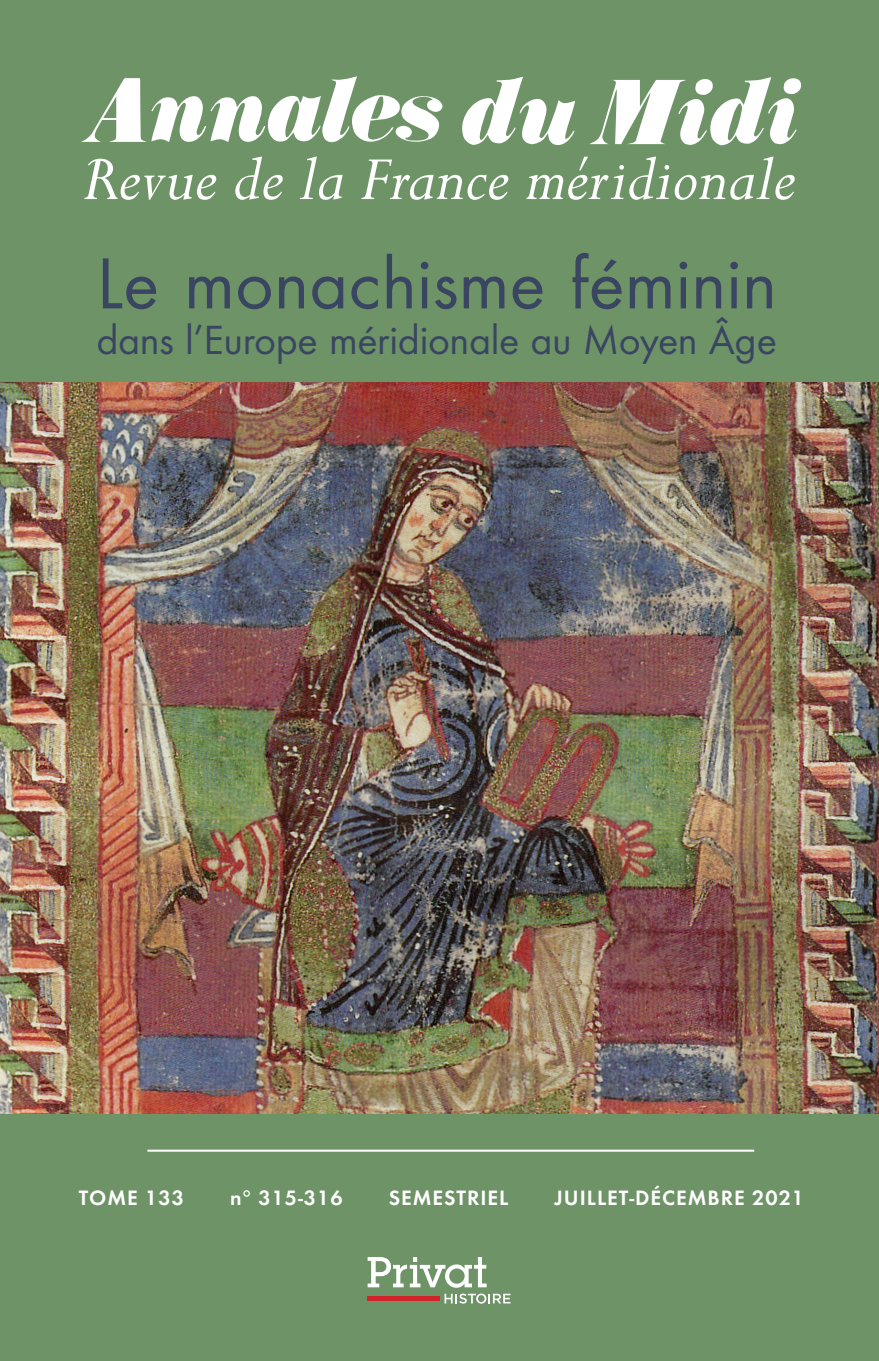
<style>
.page{position:relative;width:879px;height:1361px;background:#6e9367}
.page>*{position:absolute;margin:0;border:0;box-sizing:border-box;transform-origin:0 0}
.t1{font:74.8px "Futura T";color:#394561}
.t2{font:italic 71.2px "Perpetua";color:#fff}
.t3{font:42.2px "Futura T";letter-spacing:-.01em;color:#394561}
.t4{font:600 21.6px "Futura T";letter-spacing:.045em;color:#fff}
</style>
<div class="page">
<svg style="left:81px;top:76px;width:721px;height:70px"></svg>
<div style="left:367px;top:1296px;width:73px;height:5px;background:#d1232a"></div>
<svg style="left:367px;top:1257px;width:119px;height:30px"></svg>
<svg style="left:444px;top:1293px;width:66px;height:10px"></svg>
<hr style="left:147px;top:1149px;width:607px;height:2px;background:#fff">
<img style="left:0;top:382px;width:879px;height:731px">
<h2 class="t2" style="left:82px;top:134px;width:715px">Revue de la France méridionale</h2>
<h1 class="t1" style="left:96px;top:240px;width:682px">Le monachisme féminin</h1>
<h3 class="t3" style="left:96px;top:316px;width:682px">dans l’Europe méridionale au Moyen Âge</h3>
<p class="t4" style="left:79px;top:1185px;width:107px">TOME 133</p>
<p class="t4" style="left:230px;top:1185px;width:114px">n° 315-316</p>
<p class="t4" style="left:389px;top:1185px;width:121px">SEMESTRIEL</p>
<p class="t4" style="left:554px;top:1185px;width:251px">JUILLET-DÉCEMBRE 2021</p>
</div>
